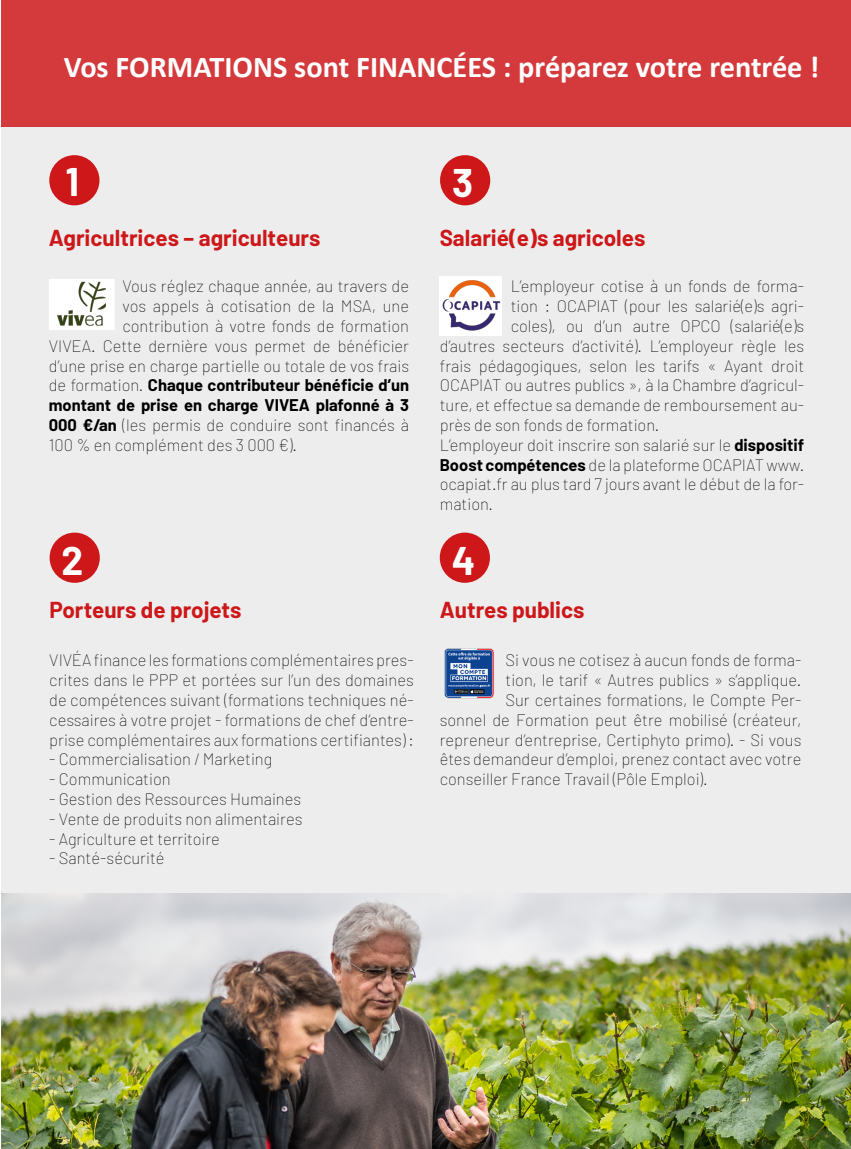
<style>
.page{position:relative;width:851px;height:1149px;background:#fff}
.page>*{position:absolute;margin:0;border:0;box-sizing:border-box;transform-origin:0 0}
.t1{font:700 39px "Barlow";color:#fff}
.t2{font:700 30.3px "Calibri";color:#fff}
.t3{font:700 22.5px "Barlow";color:#cd1719}
.t4{font:100 16.5px/19.8px "Barlow";color:#000;text-align:justify}
.t5{font:700 16.5px "Barlow";color:#000}
.s1{font-weight:100}
.s2{font-weight:700}
</style>
<div class="page">
<div style="left:1px;top:126px;width:849px;height:767px;background:#ededed"></div>
<div style="left:1px;top:0;width:849px;height:126px;background:#d43a3c"></div>
<img style="left:444px;top:648px;width:50px;height:51px">
<div style="left:49px;top:279px;width:66px;height:51px;background:#fff"></div>
<img style="left:57px;top:282px;width:49px;height:43px">
<div style="left:439px;top:275px;width:63px;height:60px;background:#fff"></div>
<img style="left:442px;top:280px;width:58px;height:51px">
<div style="left:49px;top:155px;width:50px;height:50px;background:#cd1719;border-radius:50%"></div>
<div style="left:50px;top:532px;width:50px;height:50px;background:#cd1719;border-radius:50%"></div>
<div style="left:440px;top:155px;width:50px;height:50px;background:#cd1719;border-radius:50%"></div>
<div style="left:439px;top:532px;width:51px;height:50px;background:#cd1719;border-radius:50%"></div>
<img style="left:1px;top:893px;width:849px;height:255px">
<h2 class="t2" style="left:64px;top:45px;width:756px">Vos FORMATIONS sont FINANCÉES : préparez votre rentrée !</h2>
<h1 class="t1" style="left:66px;top:157px;width:15px">1</h1>
<h1 class="t1" style="left:452px;top:159px;width:23px">3</h1>
<h3 class="t3" style="left:49px;top:223px;width:273px">Agricultrices – agriculteurs</h3>
<h3 class="t3" style="left:439px;top:223px;width:207px">Salarié(e)s agricoles</h3>
<p class="t4" style="left:122px;top:276px;width:288px">Vous réglez chaque année, au travers de</p>
<p class="t4" style="left:122px;top:296px;width:288px">vos appels à cotisation de la MSA, une</p>
<p class="t4" style="left:122px;top:315px;width:288px">contribution à votre fonds de formation</p>
<p class="t4" style="left:49px;top:335px;width:362px">VIVEA. Cette dernière vous permet de bénéficier</p>
<p class="t4" style="left:49px;top:355px;width:362px">d’une prise en charge partielle ou totale de vos frais</p>
<p class="t5" style="left:49px;top:375px;width:362px"><span class="s1">de formation.</span> Chaque contributeur bénéficie d’un</p>
<p class="t5" style="left:49px;top:395px;width:361px">montant de prise en charge VIVEA plafonné à 3</p>
<p class="t4" style="left:49px;top:414px;width:361px"><span class="s2">000 €/an</span> (les permis de conduire sont financés à</p>
<p class="t4" style="left:49px;top:434px;width:250px">100 % en complément des 3 000 €).</p>
<p class="t4" style="left:510px;top:276px;width:295px">L’employeur cotise à un fonds de forma-</p>
<p class="t4" style="left:510px;top:296px;width:295px">tion : OCAPIAT (pour les salarié(e)s agri-</p>
<p class="t4" style="left:510px;top:315px;width:295px">coles), ou d’un autre OPCO (salarié(e)s</p>
<p class="t4" style="left:439px;top:335px;width:366px">d’autres secteurs d’activité). L’employeur règle les</p>
<p class="t4" style="left:439px;top:355px;width:366px">frais pédagogiques, selon les tarifs « Ayant droit</p>
<p class="t4" style="left:439px;top:375px;width:366px">OCAPIAT ou autres publics », à la Chambre d’agricul-</p>
<p class="t4" style="left:439px;top:395px;width:366px">ture, et effectue sa demande de remboursement au-</p>
<p class="t4" style="left:439px;top:414px;width:221px">près de son fonds de formation.</p>
<p class="t4" style="left:439px;top:434px;width:366px">L’employeur doit inscrire son salarié sur le <span class="s2">dispositif</span></p>
<p class="t4" style="left:439px;top:454px;width:366px"><span class="s2">Boost compétences</span> de la plateforme OCAPIAT www.</p>
<p class="t4" style="left:439px;top:474px;width:366px">ocapiat.fr au plus tard 7 jours avant le début de la for-</p>
<p class="t4" style="left:439px;top:494px;width:55px">mation.</p>
<h1 class="t1" style="left:62px;top:536px;width:23px">2</h1>
<h1 class="t1" style="left:451px;top:536px;width:25px">4</h1>
<h3 class="t3" style="left:50px;top:596px;width:193px">Porteurs de projets</h3>
<h3 class="t3" style="left:439px;top:596px;width:146px">Autres publics</h3>
<p class="t4" style="left:49px;top:649px;width:366px">VIVÉA finance les formations complémentaires pres&shy;crites dans le PPP et portées sur l’un des domaines de compétences suivant (formations techniques né&shy;cessaires à votre projet - formations de chef d’entre&shy;prise complémentaires aux formations certifiantes) :</p>
<p class="t4" style="left:49px;top:748px;width:224px">- Commercialisation / Marketing</p>
<p class="t4" style="left:49px;top:768px;width:123px">- Communication</p>
<p class="t4" style="left:49px;top:788px;width:253px">- Gestion des Ressources Humaines</p>
<p class="t4" style="left:49px;top:808px;width:255px">- Vente de produits non alimentaires</p>
<p class="t4" style="left:49px;top:828px;width:172px">- Agriculture et territoire</p>
<p class="t4" style="left:49px;top:847px;width:117px">- Santé-sécurité</p>
<p class="t4" style="left:505px;top:649px;width:297px">Si vous ne cotisez à aucun fonds de forma-</p>
<p class="t4" style="left:505px;top:669px;width:297px">tion, le tarif « Autres publics » s’applique.</p>
<p class="t4" style="left:505px;top:689px;width:297px">Sur certaines formations, le Compte Per-</p>
<p class="t4" style="left:439px;top:709px;width:363px">sonnel de Formation peut être mobilisé (créateur,</p>
<p class="t4" style="left:439px;top:729px;width:363px">repreneur d’entreprise, Certiphyto primo). - Si vous</p>
<p class="t4" style="left:439px;top:748px;width:363px">êtes demandeur d’emploi, prenez contact avec votre</p>
<p class="t4" style="left:439px;top:768px;width:269px">conseiller France Travail (Pôle Emploi).</p>
</div>
